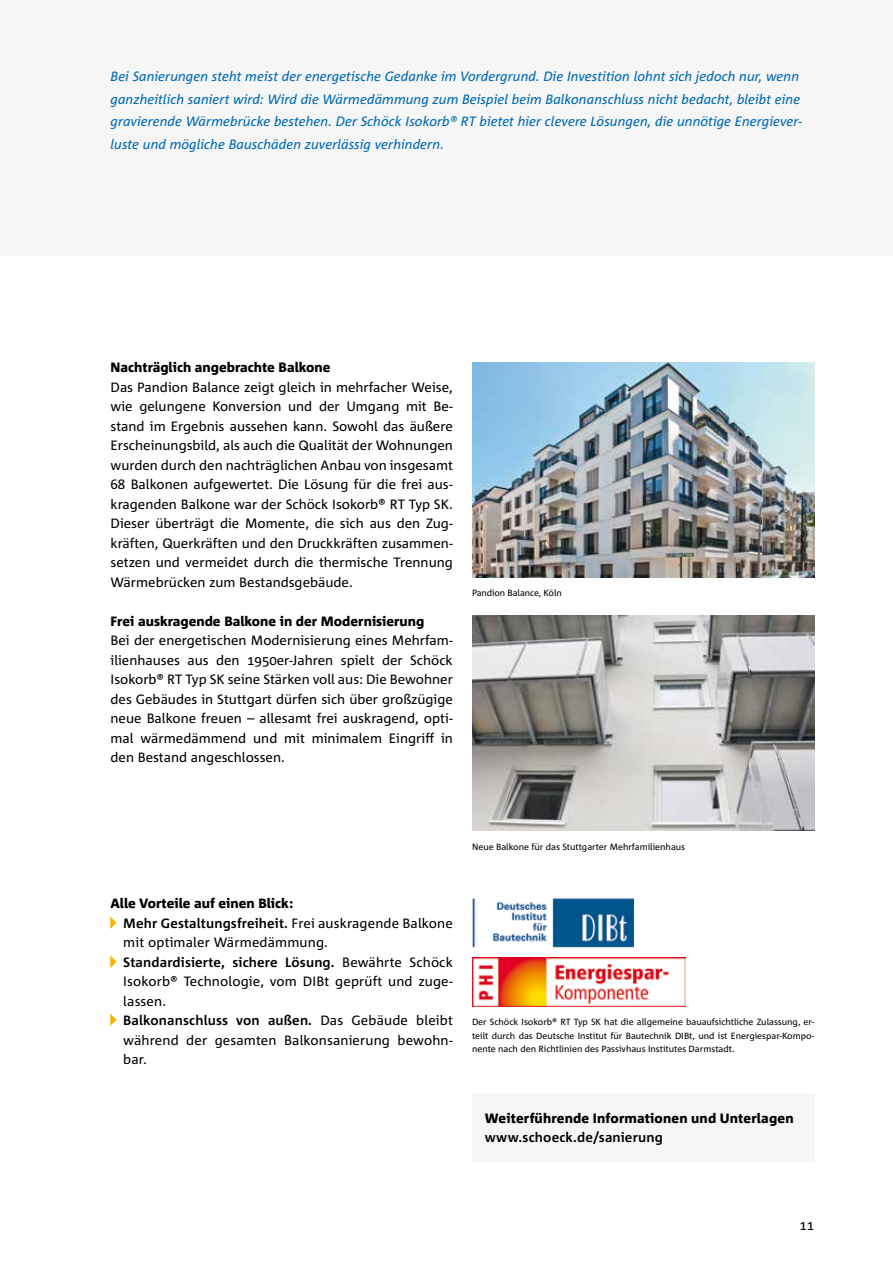
<style>
.page{position:relative;width:893px;height:1263px;background:#fff}
.page>*{position:absolute;margin:0;border:0;box-sizing:border-box;transform-origin:0 0}
.t1{font:13.5px/19.5px "Corpid E1 s";letter-spacing:.005em;color:#000;text-align:justify}
.t2{font:italic 13.5px/22.5px "Corpid E1 s";color:#006ab3}
.t3{font:800 13.5px "Corpid E1 s";color:#000}
.t4{font:700 13.5px "Corpid E1 s";letter-spacing:.01em;color:#000}
.t5{font:9px/13.5px "Corpid E1 s";color:#000;text-align:justify}
.s1{font-family:"Spe Schoeck";font-size:15px;color:#f9b200}
.s2{font-weight:700}
</style>
<div class="page">
<div style="left:0;top:0;width:893px;height:255px;background:#f6f6f6"></div>
<div style="left:472px;top:1094px;width:342px;height:68px;background:#f6f6f6"></div>
<img style="left:472px;top:616px;width:342px;height:215px">
<img style="left:472px;top:362px;width:342px;height:215px">
<img style="left:472px;top:958px;width:213px;height:48px">
<img style="left:472px;top:898px;width:162px;height:49px">
<p class="t2" style="left:111px;top:65px;width:693px">Bei Sanierungen steht meist der energetische Gedanke im Vordergrund. Die Investition lohnt sich jedoch nur, wenn ganzheitlich saniert wird: Wird die Wärmedämmung zum Beispiel beim Balkonanschluss nicht bedacht, bleibt eine gravierende Wärmebrücke bestehen. Der Schöck Isokorb® RT bietet hier clevere Lösungen, die unnötige Energiever&shy;luste und mögliche Bauschäden zuverlässig verhindern.</p>
<p class="t3" style="left:111px;top:359px;width:221px">Nachträglich angebrachte Balkone</p>
<p class="t1" style="left:111px;top:377px;width:344px">Das Pandion Balance zeigt gleich in mehrfacher Weise, wie gelungene Konversion und der Umgang mit Be&shy;stand im Ergebnis aussehen kann. Sowohl das äußere Erscheinungsbild, als auch die Qualität der Wohnungen wurden durch den nachträglichen Anbau von insgesamt 68 Balkonen aufgewertet. Die Lösung für die frei aus&shy;kragenden Balkone war der Schöck Isokorb® RT Typ SK.<br>Dieser überträgt die Momente, die sich aus den Zug&shy;kräften, Querkräften und den Druckkräften zusammen&shy;setzen und vermeidet durch die thermische Trennung Wärmebrücken zum Bestandsgebäude.</p>
<p class="t3" style="left:111px;top:612px;width:315px">Frei auskragende Balkone in der Modernisierung</p>
<p class="t1" style="left:111px;top:630px;width:344px">Bei der energetischen Modernisierung eines Mehrfam&shy;ilienhauses aus den 1950er-Jahren spielt der Schöck Isokorb® RT Typ SK seine Stärken voll aus: Die Bewohner des Gebäudes in Stuttgart dürfen sich über großzügige neue Balkone freuen – allesamt frei auskragend, opti&shy;mal wärmedämmend und mit minimalem Eingriff in den Bestand angeschlossen.</p>
<p class="t5" style="left:472px;top:586px;width:91px">Pandion Balance, Köln</p>
<p class="t3" style="left:111px;top:895px;width:184px">Alle Vorteile auf einen Blick:</p>
<p class="t1" style="left:123px;top:913px;width:331px;text-indent:-13px"><span class="s1">—</span> <span class="s2">Mehr Gestaltungsfreiheit.</span> Frei auskragende Balkone mit optimaler Wärmedämmung.</p>
<p class="t1" style="left:123px;top:952px;width:331px;text-indent:-13px"><span class="s1">—</span> <span class="s2">Standardisierte, sichere Lösung.</span> Bewährte Schöck Isokorb® Technologie, vom DIBt geprüft und zuge&shy;lassen.</p>
<p class="t1" style="left:123px;top:1010px;width:331px;text-indent:-13px"><span class="s1">—</span> <span class="s2">Balkonanschluss von außen.</span> Das Gebäude bleibt während der gesamten Balkonsanierung bewohn&shy;bar.</p>
<p class="t5" style="left:472px;top:840px;width:215px">Neue Balkone für das Stuttgarter Mehrfamilienhaus</p>
<p class="t5" style="left:472px;top:1015px;width:344px">Der Schöck Isokorb® RT Typ SK hat die allgemeine bauaufsichtliche Zulassung, er&shy;teilt durch das Deutsche Institut für Bautechnik DIBt, und ist Energiespar-Kompo&shy;nente nach den Richtlinien des Passivhaus Institutes Darmstadt.</p>
<p class="t3" style="left:485px;top:1110px;width:310px">Weiterführende Informationen und Unterlagen</p>
<p class="t4" style="left:485px;top:1129px;width:180px">www.schoeck.de/sanierung</p>
<p class="t1" style="left:799px;top:1215px;width:16px">11</p>
</div>
